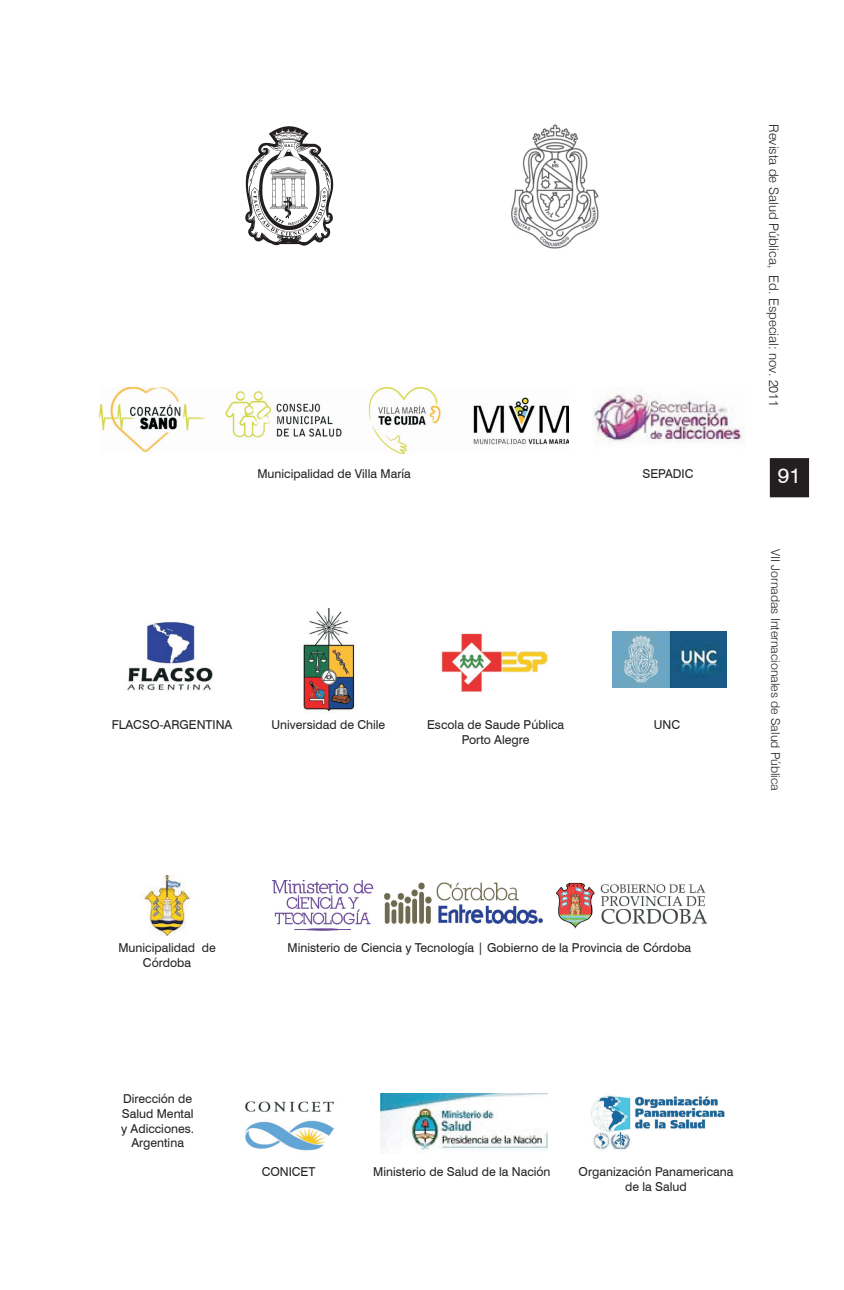
<style>
.page{position:relative;width:844px;height:1290px;background:#fff}
.page>*{position:absolute;margin:0;border:0;box-sizing:border-box;transform-origin:0 0}
.t1{font:21px "Swiss 721 BT";color:#fafafa}
.t2{font:300 13.12px "Swiss 721 BT";color:#231f20}
.t3{font:12.25px/14.7px "Swiss 721 BT";color:#231f20;text-align:center}
.t4{font:300 12.25px "Swiss 721 BT";color:#231f20}
</style>
<div class="page">
<div style="left:770px;top:459px;width:38px;height:37px;background:#231f20"></div>
<div style="left:769px;top:458px;width:39px;height:39px;border:2px solid #231f20"></div>
<img style="left:127px;top:621px;width:86px;height:70px">
<img style="left:143px;top:876px;width:48px;height:59px">
<img style="left:273px;top:881px;width:433px;height:49px">
<img style="left:594px;top:389px;width:150px;height:54px">
<img style="left:441px;top:633px;width:107px;height:59px">
<img style="left:303px;top:609px;width:53px;height:103px">
<img style="left:612px;top:631px;width:113px;height:56px">
<img style="left:99px;top:387px;width:469px;height:66px">
<img style="left:245px;top:126px;width:89px;height:120px">
<img style="left:511px;top:124px;width:88px;height:124px">
<img style="left:245px;top:1101px;width:89px;height:50px">
<img style="left:380px;top:1094px;width:167px;height:59px">
<img style="left:591px;top:1095px;width:134px;height:55px">
<p class="t3" style="left:257px;top:466px;width:155px">Municipalidad de Villa María</p>
<p class="t3" style="left:642px;top:466px;width:52px">SEPADIC</p>
<p class="t3" style="left:112px;top:718px;width:122px">FLACSO-ARGENTINA</p>
<p class="t3" style="left:271px;top:718px;width:115px">Universidad de Chile</p>
<p class="t3" style="left:427px;top:718px;width:138px">Escola de Saude Pública</p>
<p class="t3" style="left:653px;top:718px;width:28px">UNC</p>
<p class="t3" style="left:461px;top:732px;width:69px">Porto Alegre</p>
<p class="t2" style="left:781px;top:124px;width:285px;rotate:90deg">Revista de Salud Pública, Ed. Especial: nov. 2011</p>
<h1 class="t1" style="left:777px;top:463px;width:25px">91</h1>
<p class="t4" style="left:782px;top:549px;width:243px;rotate:90deg">VII Jornadas Internacionales de Salud Pública</p>
<p class="t3" style="left:118px;top:941px;width:99px">Municipalidad de<br>Córdoba</p>
<p class="t3" style="left:287px;top:941px;width:405px">Ministerio de Ciencia y Tecnología | Gobierno de la Provincia de Córdoba</p>
<p class="t3" style="left:121px;top:1091px;width:75px">Dirección de<br>Salud Mental y Adicciones.<br>Argentina</p>
<p class="t3" style="left:261px;top:1164px;width:55px">CONICET</p>
<p class="t3" style="left:373px;top:1164px;width:179px">Ministerio de Salud de la Nación</p>
<p class="t3" style="left:578px;top:1164px;width:156px">Organización Panamericana de la Salud</p>
</div>
